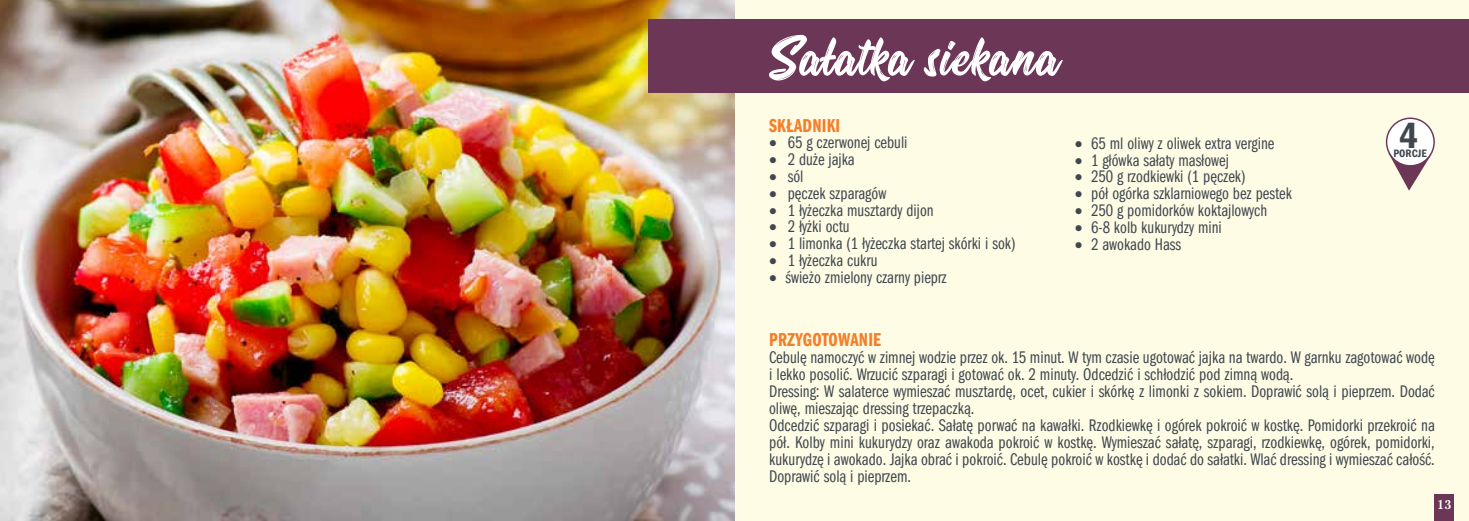
<style>
.page{position:relative;width:1469px;height:521px;background:#fff}
.page>*{position:absolute;margin:0;border:0;box-sizing:border-box;transform-origin:0 0}
.t1{font:70px "Oraqle Script";letter-spacing:.025em;color:#fff}
.t2{font:600 35.88px "Franklin Gothic Cond ITC";color:#40474f}
.t3{font:600 18.72px "Franklin Gothic Cmpr ITC";letter-spacing:.01em;color:#f57e29}
.t4{font:16.97px/17px "Franklin Gothic Cmpr ITC";color:#40474f}
.t5{font:16.8px "Franklin Gothic Cmpr ITC";color:#40474f}
.t6{font:600 condensed 12.78px "Georgia Pro";color:#fff}
.t7{font:600 10.85px "Franklin Gothic Cond ITC";letter-spacing:.01em;color:#40474f}
</style>
<div class="page">
<div style="left:0;top:0;width:1468px;height:521px;background:#fffce5"></div>
<div style="left:1434px;top:494px;width:19px;height:27px;background:#6c3756"></div>
<img style="left:0;top:0;width:734px;height:521px">
<svg style="left:1385px;top:117px;width:50px;height:74px"></svg>
<div style="left:649px;top:20px;width:819px;height:73px;background:#6c3756"></div>
<h1 class="t1" style="left:769px;top:23px;width:290px">Sałatka siekana</h1>
<p class="t3" style="left:769px;top:114px;width:73px">SKŁADNIKI</p>
<p class="t5" style="left:769px;top:133px;width:140px">• 65 g czerwonej cebuli</p>
<p class="t5" style="left:769px;top:150px;width:87px">• 2 duże jajka</p>
<p class="t5" style="left:769px;top:167px;width:36px">• sól</p>
<p class="t5" style="left:769px;top:184px;width:119px">• pęczek szparagów</p>
<p class="t5" style="left:769px;top:200px;width:166px">• 1 łyżeczka musztardy dijon</p>
<p class="t5" style="left:769px;top:217px;width:82px">• 2 łyżki octu</p>
<p class="t5" style="left:769px;top:234px;width:248px">• 1 limonka (1 łyżeczka startej skórki i sok)</p>
<p class="t5" style="left:769px;top:251px;width:110px">• 1 łyżeczka cukru</p>
<p class="t5" style="left:769px;top:268px;width:179px">• świeżo zmielony czarny pieprz</p>
<p class="t5" style="left:1074px;top:134px;width:201px">• 65 ml oliwy z oliwek extra vergine</p>
<p class="t5" style="left:1074px;top:150px;width:156px">• 1 główka sałaty masłowej</p>
<p class="t5" style="left:1074px;top:167px;width:172px">• 250 g rzodkiewki (1 pęczek)</p>
<p class="t5" style="left:1074px;top:184px;width:219px">• pół ogórka szklarniowego bez pestek</p>
<p class="t5" style="left:1074px;top:201px;width:194px">• 250 g pomidorków koktajlowych</p>
<p class="t5" style="left:1074px;top:218px;width:149px">• 6-8 kolb kukurydzy mini</p>
<p class="t5" style="left:1074px;top:234px;width:108px">• 2 awokado Hass</p>
<h2 class="t2" style="left:1399px;top:114px;width:20px">4</h2>
<p class="t7" style="left:1393px;top:147px;width:35px">PORCJE</p>
<p class="t3" style="left:769px;top:329px;width:113px">PRZYGOTOWANIE</p>
<p class="t4" style="left:769px;top:349px;width:667px">Cebulę namoczyć w zimnej wodzie przez ok. 15 minut. W tym czasie ugotować jajka na twardo. W garnku zagotować wodę i lekko posolić. Wrzucić szparagi i gotować ok. 2 minuty. Odcedzić i schłodzić pod zimną wodą.<br>Dressing: W salaterce wymieszać musztardę, ocet, cukier i skórkę z limonki z sokiem. Doprawić solą i pieprzem. Dodać oliwę, mieszając dressing trzepaczką.<br>Odcedzić szparagi i posiekać. Sałatę porwać na kawałki. Rzodkiewkę i ogórek pokroić w kostkę. Pomidorki przekroić na pół. Kolby mini kukurydzy oraz awakoda pokroić w kostkę. Wymieszać sałatę, szparagi, rzodkiewkę, ogórek, pomidorki, kukurydzę i awokado. Jajka obrać i pokroić. Cebulę pokroić w kostkę i dodać do sałatki. Wlać dressing i wymieszać całość.<br>Doprawić solą i pieprzem.</p>
<p class="t6" style="left:1437px;top:497px;width:16px">13</p>
</div>
